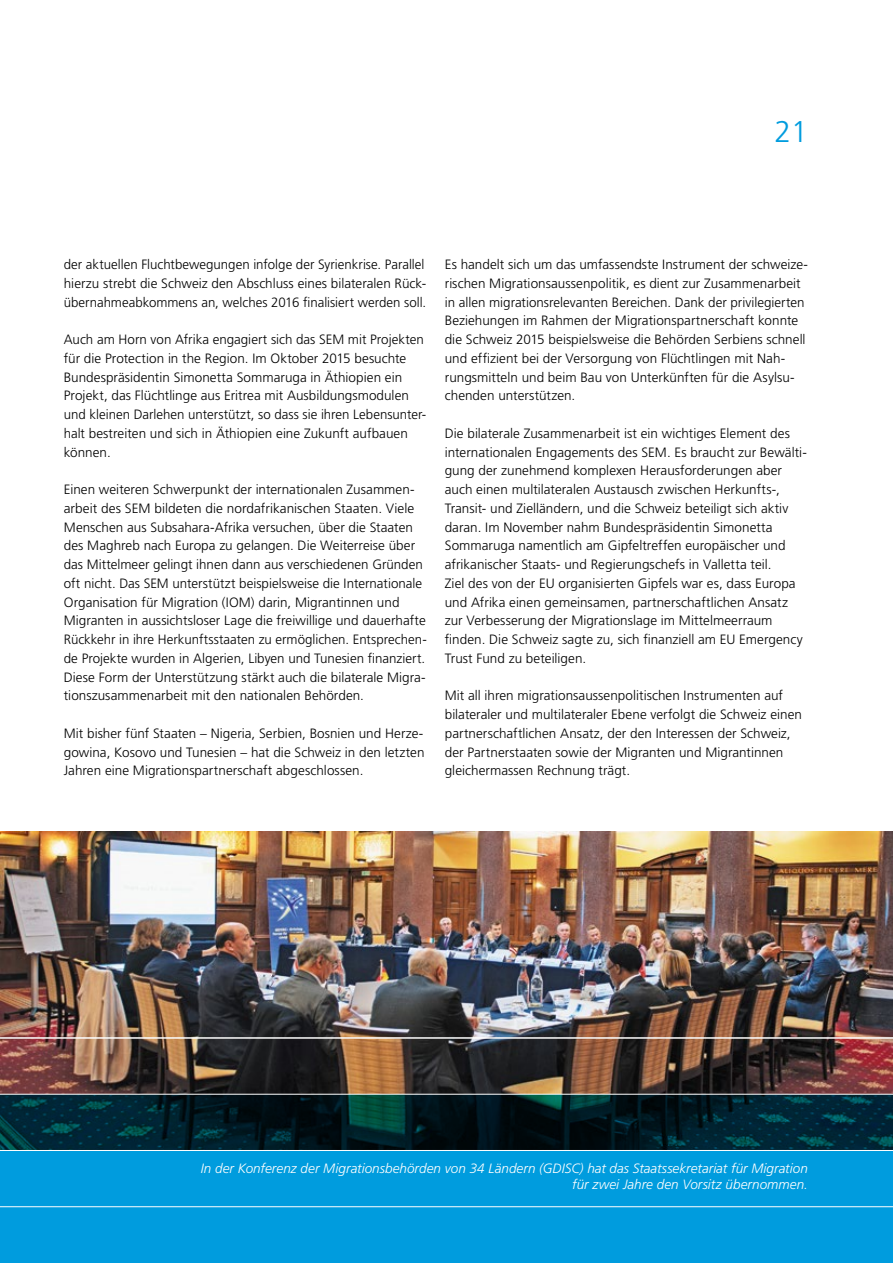
<style>
.page{position:relative;width:893px;height:1263px;background:#fff}
.page>*{position:absolute;margin:0;border:0;box-sizing:border-box;transform-origin:0 0}
.t1{font:300 30px "Frutiger LT Std";color:#009cde}
.P_Text{font:300 13.5px/18.8px "Frutiger LT Std";color:#000}
.t2{font:italic 300 13.5px/16.2px "Frutiger LT Std";letter-spacing:.005em;color:#fff;text-align:right}
</style>
<div class="page">
<img style="left:0;top:832px;width:893px;height:262px">
<svg style="left:0;top:1095px;width:893px;height:55px;background:#002028"></svg>
<hr style="left:0;top:1038px;width:893px;height:1px;background:#fff">
<div style="left:0;top:1150px;width:893px;height:113px;background:#009cde"></div>
<hr style="left:0;top:1206px;width:893px;height:1px;background:#fff">
<hr style="left:0;top:1150px;width:893px;height:1px;background:#fff">
<h1 class="t1" style="left:774px;top:114px;width:35px">21</h1>
<p class="P_Text" style="left:64px;top:255px;width:364px">der aktuellen Fluchtbewegungen infolge der Syrienkrise. Parallel hierzu strebt die Schweiz den Abschluss eines bilateralen Rück&shy;übernahmeabkommens an, welches 2016 finalisiert werden soll.</p>
<p class="P_Text" style="left:64px;top:330px;width:363px">Auch am Horn von Afrika engagiert sich das SEM mit Projekten für die Protection in the Region. Im Oktober 2015 besuchte Bundespräsidentin Simonetta Sommaruga in Äthiopien ein Projekt, das Flüchtlinge aus Eritrea mit Ausbildungsmodulen und kleinen Darlehen unterstützt, so dass sie ihren Lebensunter&shy;halt bestreiten und sich in Äthiopien eine Zukunft aufbauen können.</p>
<p class="P_Text" style="left:64px;top:480px;width:365px">Einen weiteren Schwerpunkt der internationalen Zusammen&shy;arbeit des SEM bildeten die nordafrikanischen Staaten. Viele Menschen aus Subsahara-Afrika versuchen, über die Staaten des Maghreb nach Europa zu gelangen. Die Weiterreise über das Mittelmeer gelingt ihnen dann aus verschiedenen Gründen oft nicht. Das SEM unterstützt beispielsweise die Internationale Organisation für Migration (IOM) darin, Migrantinnen und Migranten in aussichtsloser Lage die freiwillige und dauerhafte Rückkehr in ihre Herkunftsstaaten zu ermöglichen. Entsprechen&shy;de Projekte wurden in Algerien, Libyen und Tunesien finanziert.<br>Diese Form der Unterstützung stärkt auch die bilaterale Migra&shy;tionszusammenarbeit mit den nationalen Behörden.</p>
<p class="P_Text" style="left:64px;top:724px;width:362px;text-align:justify">Mit bisher fünf Staaten – Nigeria, Serbien, Bosnien und Herze&shy;gowina, Kosovo und Tunesien – hat die Schweiz in den letzten Jahren eine Migrationspartnerschaft abgeschlossen.</p>
<p class="P_Text" style="left:445px;top:255px;width:365px">Es handelt sich um das umfassendste Instrument der schweize&shy;rischen Migrationsaussenpolitik, es dient zur Zusammenarbeit in allen migrationsrelevanten Bereichen. Dank der privilegierten Beziehungen im Rahmen der Migrationspartnerschaft konnte die Schweiz 2015 beispielsweise die Behörden Serbiens schnell und effizient bei der Versorgung von Flüchtlingen mit Nah&shy;rungsmitteln und beim Bau von Unterkünften für die Asylsu&shy;chenden unterstützen.</p>
<p class="P_Text" style="left:445px;top:424px;width:364px">Die bilaterale Zusammenarbeit ist ein wichtiges Element des internationalen Engagements des SEM. Es braucht zur Bewälti&shy;gung der zunehmend komplexen Herausforderungen aber auch einen multilateralen Austausch zwischen Herkunfts-, Transit- und Zielländern, und die Schweiz beteiligt sich aktiv daran. Im November nahm Bundespräsidentin Simonetta Sommaruga namentlich am Gipfeltreffen europäischer und afrikanischer Staats- und Regierungschefs in Valletta teil.<br>Ziel des von der EU organisierten Gipfels war es, dass Europa und Afrika einen gemeinsamen, partnerschaftlichen Ansatz zur Verbesserung der Migrationslage im Mittelmeerraum finden. Die Schweiz sagte zu, sich finanziell am EU Emergency Trust Fund zu beteiligen.</p>
<p class="P_Text" style="left:445px;top:687px;width:359px">Mit all ihren migrationsaussenpolitischen Instrumenten auf bilateraler und multilateraler Ebene verfolgt die Schweiz einen partnerschaftlichen Ansatz, der den Interessen der Schweiz, der Partnerstaaten sowie der Migranten und Migrantinnen gleichermassen Rechnung trägt.</p>
<p class="t2" style="left:201px;top:1160px;width:609px">In der Konferenz der Migrationsbehörden von 34 Ländern (GDISC) hat das Staatssekretariat für Migration für zwei Jahre den Vorsitz übernommen.</p>
</div>
